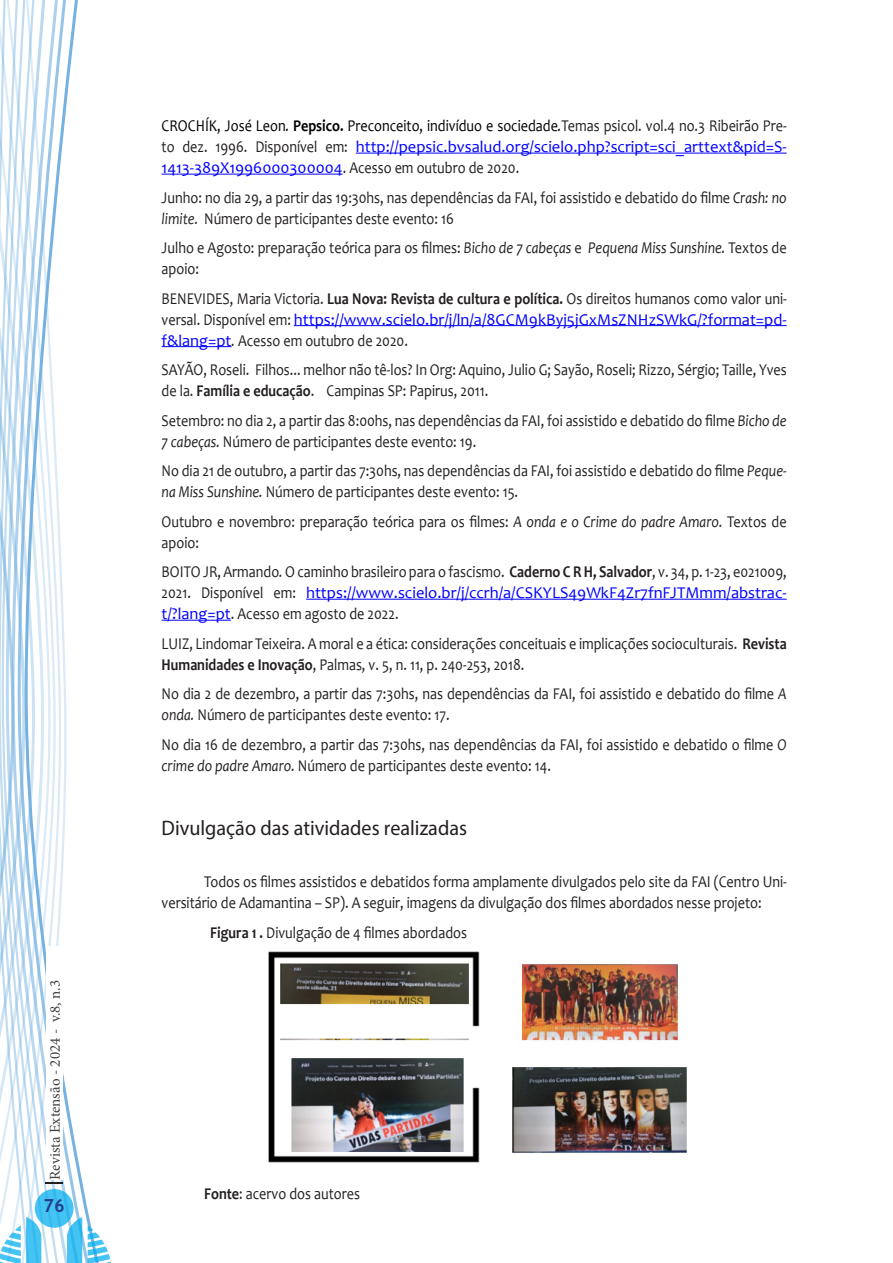
<style>
.page{position:relative;width:893px;height:1263px;background:#fff}
.page>*{position:absolute;margin:0;border:0;box-sizing:border-box;transform-origin:0 0}
.Titulo2{font:21px "Myriad Pro";color:#231f20;scale:.96 1}
.t1{font:700 18px "Trebuchet MS";color:#253f8e}
.Texto{font:16.5px/21px "Candara";color:#231f20;scale:.86 1}
.Texto-2{font:16.5px/21px "Candara";color:#00f;text-align:justify}
.t2{font:15px "Minion Pro";color:#3e3e3f}
.s1{color:#000}
.s2{font-style:italic;color:#000}
.s3{font-weight:700;color:#000}
.s4{color:#231f20}
.s5{font-style:italic}
.s6{font-weight:700}
.s7{color:#00f}
</style>
<div class="page">
<svg style="left:0;top:0;width:82px;height:1263px"></svg>
<svg style="left:88px;top:1225px;width:23px;height:38px"></svg>
<hr style="left:356px;top:153px;width:431px;height:1px;background:#00f">
<hr style="left:162px;top:174px;width:181px;height:1px;background:#00f">
<hr style="left:294px;top:325px;width:493px;height:1px;background:#00f">
<hr style="left:162px;top:346px;width:70px;height:1px;background:#00f">
<hr style="left:306px;top:599px;width:481px;height:1px;background:#00f">
<hr style="left:162px;top:620px;width:69px;height:1px;background:#00f">
<img style="left:268px;top:951px;width:419px;height:212px">
<p class="t2" style="left:45px;top:1180px;width:201px;rotate:-90deg">Revista Extensão - 2024 - v.8, n.3</p>
<p class="t1" style="left:44px;top:1194px;width:23px">76</p>
<p class="Texto-2" style="left:162px;top:115px;width:627px"><span class="s1">CROCHÍK, José Leon</span><span class="s2">.</span> <span class="s3">Pepsico.</span> <span class="s1">Preconceito, indivíduo e sociedade</span><span class="s2">.</span><span class="s4">Temas psicol. vol.4 no.3 Ribeirão Pre&shy;to dez. 1996. Disponível em:</span> http://pepsic.bvsalud.org/scielo.php?script=sci_arttext&amp;pid=S-1413-389X1996000300004<span class="s4">. Acesso em outubro de 2020.</span></p>
<p class="Texto" style="left:162px;top:187px;width:728px">Junho: no dia 29, a partir das 19:30hs, nas dependências da FAI, foi assistido e debatido do filme <span class="s5">Crash: no limite.</span> Número de participantes deste evento: 16</p>
<p class="Texto" style="left:162px;top:237px;width:728px">Julho e Agosto: preparação teórica para os filmes: <span class="s5">Bicho de 7 cabeças</span> e <span class="s5">Pequena Miss Sunshine.</span> Textos de apoio:</p>
<p class="Texto" style="left:162px;top:288px;width:728px;text-align:justify">BENEVIDES, Maria Victoria. <span class="s6">Lua Nova: Revista de cultura e política.</span> Os direitos humanos como valor uni&shy;versal. Disponível em: <span class="s7">https://www.scielo.br/j/ln/a/8GCM9kByj5jGxMsZNHzSWkG/?format=pd&shy;f&amp;lang=pt</span><span class="s5">.</span> Acesso em outubro de 2020.</p>
<p class="Texto" style="left:162px;top:359px;width:728px">SAYÃO, Roseli. Filhos... melhor não tê-los? In Org: Aquino, Julio G; Sayão, Roseli; Rizzo, Sérgio; Taille, Yves de la. <span class="s6">Família e educação</span>. Campinas SP: Papirus, 2011.</p>
<p class="Texto" style="left:162px;top:410px;width:728px">Setembro: no dia 2, a partir das 8:00hs, nas dependências da FAI, foi assistido e debatido do filme <span class="s5">Bicho de<br>7 cabeças.</span> Número de participantes deste evento: 19.</p>
<p class="Texto" style="left:162px;top:460px;width:728px">No dia 21 de outubro, a partir das 7:30hs, nas dependências da FAI, foi assistido e debatido do filme <span class="s5">Peque&shy;na Miss Sunshine.</span> Número de participantes deste evento: 15.</p>
<p class="Texto" style="left:162px;top:511px;width:728px">Outubro e novembro: preparação teórica para os filmes: <span class="s5">A onda e o Crime do padre Amaro.</span> Textos de apoio:</p>
<p class="Texto" style="left:162px;top:561px;width:728px;text-align:justify">BOITO JR, Armando<span class="s5">.</span> O caminho brasileiro para o fascismo. <span class="s6">Caderno C R H, Salvador</span>, v. 34, p. 1-23, e021009, 2021. Disponível em: <span class="s7">https://www.scielo.br/j/ccrh/a/CSKYLS49WkF4Zr7fnFJTMmm/abstrac&shy;t/?lang=pt</span>. Acesso em agosto de 2022.</p>
<p class="Texto" style="left:162px;top:633px;width:728px">LUIZ, Lindomar Teixeira. A moral e a ética: considerações conceituais e implicações socioculturais. <span class="s6">Revista<br>Humanidades e Inovação</span>, Palmas, v. 5, n. 11, p. 240-253, 2018.</p>
<p class="Texto" style="left:162px;top:683px;width:728px">No dia 2 de dezembro, a partir das 7:30hs, nas dependências da FAI, foi assistido e debatido do filme <span class="s5">A onda.</span> Número de participantes deste evento: 17.</p>
<p class="Texto" style="left:162px;top:734px;width:728px">No dia 16 de dezembro, a partir das 7:30hs, nas dependências da FAI, foi assistido e debatido o filme <span class="s5">O crime do padre Amaro.</span> Número de participantes deste evento: 14.</p>
<p class="Titulo2" style="left:162px;top:815px;width:320px">Divulgação das atividades realizadas</p>
<p class="Texto" style="left:162px;top:871px;width:728px;text-indent:43px">Todos os filmes assistidos e debatidos forma amplamente divulgados pelo site da FAI (Centro Uni&shy;versitário de Adamantina – SP). A seguir, imagens da divulgação dos filmes abordados nesse projeto:</p>
<p class="Texto" style="left:210px;top:922px;width:300px"><span class="s6">Figura 1 .</span> Divulgação de 4 filmes abordados</p>
<p class="Texto" style="left:204px;top:1183px;width:183px"><span class="s6">Fonte</span>: acervo dos autores</p>
</div>
